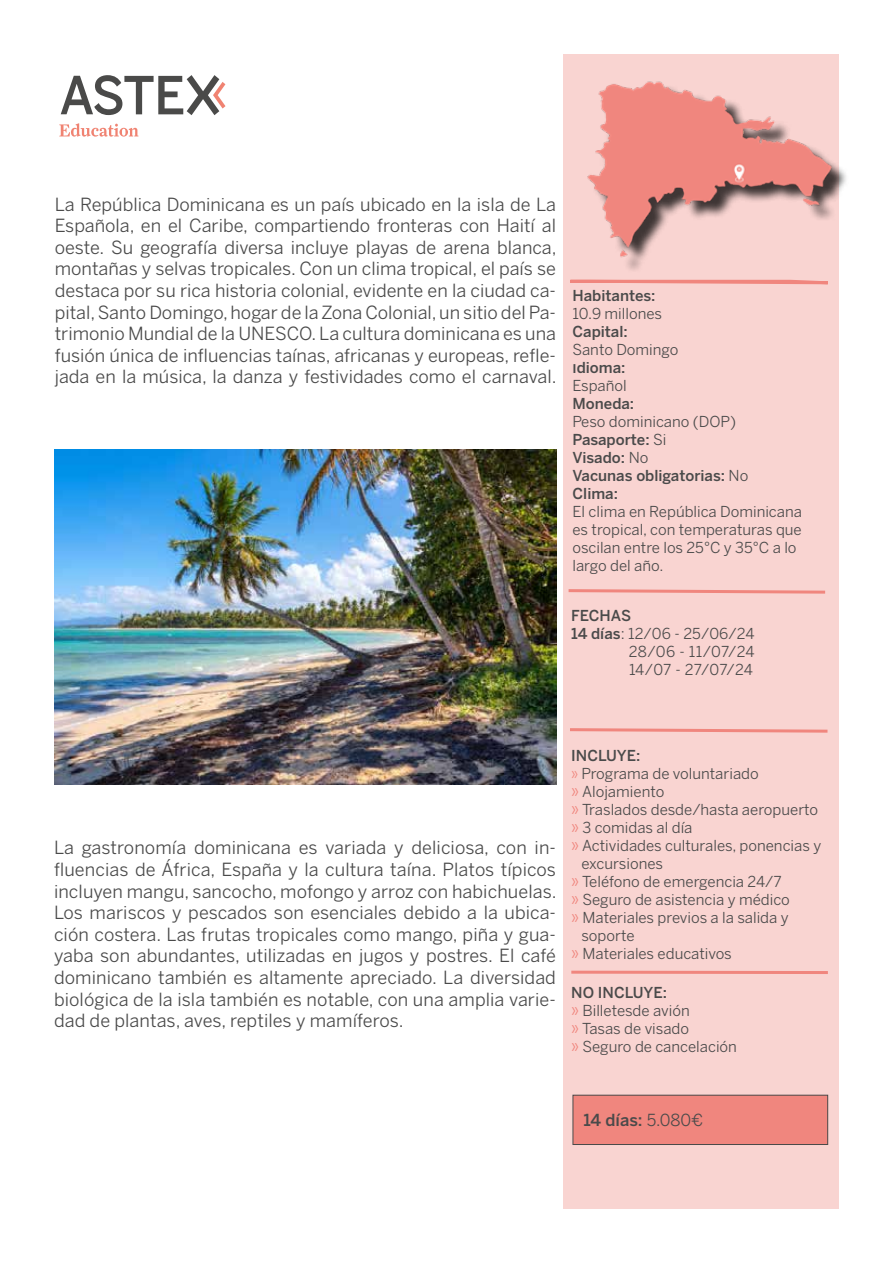
<style>
.page{position:relative;width:893px;height:1263px;background:#fff}
.page>*{position:absolute;margin:0;border:0;box-sizing:border-box;transform-origin:0 0}
.t1{font:18px/21.6px "Benton Sans";color:#4a4a4a;text-align:justify}
.t2{font:500 16.5px "Benton Sans";color:#4a4a4a}
.t3{font:15px/18px "Benton Sans";color:#4a4a4a}
.t4{font:500 15px/18px "Benton Sans";color:#4a4a4a}
.s1{font-weight:400}
.s2{font-weight:500}
.s3{font-size:13.5px;color:#f0867e}
.s4{color:#f0867e}
</style>
<div class="page">
<div style="left:563px;top:54px;width:276px;height:1154px;background:#f9d4d1"></div>
<div style="left:591px;top:85px;width:258px;height:188px;background:#000;opacity:.75"></div>
<img style="left:587px;top:81px;width:252px;height:184px">
<img style="left:54px;top:450px;width:502px;height:335px">
<svg style="left:570px;top:279px;width:258px;height:6px"></svg>
<div style="left:573px;top:1095px;width:255px;height:49px;background:#f0867e"></div>
<div style="left:573px;top:1095px;width:255px;height:50px;border:1px solid #4a4a49"></div>
<svg style="left:568px;top:589px;width:258px;height:5px"></svg>
<svg style="left:570px;top:728px;width:258px;height:5px"></svg>
<hr style="left:571px;top:971px;width:257px;height:3px;background:#f0867e">
<svg style="left:61px;top:75px;width:164px;height:40px"></svg>
<svg style="left:59px;top:123px;width:79px;height:14px"></svg>
<p class="t1" style="left:55px;top:193px;width:503px">La República Dominicana es un país ubicado en la isla de La Española, en el Caribe, compartiendo fronteras con Haití al oeste. Su geografía diversa incluye playas de arena blanca, montañas y selvas tropicales. Con un clima tropical, el país se destaca por su rica historia colonial, evidente en la ciudad ca&shy;pital, Santo Domingo, hogar de la Zona Colonial, un sitio del Pa&shy;trimonio Mundial de la UNESCO. La cultura dominicana es una fusión única de influencias taínas, africanas y europeas, refle&shy;jada en la música, la danza y festividades como el carnaval.</p>
<p class="t4" style="left:572px;top:287px;width:84px">Habitantes:</p>
<p class="t3" style="left:572px;top:305px;width:91px">10.9 millones</p>
<p class="t4" style="left:572px;top:323px;width:57px">Capital:</p>
<p class="t3" style="left:572px;top:341px;width:107px">Santo Domingo</p>
<p class="t4" style="left:572px;top:359px;width:54px">Idioma:</p>
<p class="t3" style="left:572px;top:377px;width:56px">Español</p>
<p class="t4" style="left:572px;top:395px;width:63px">Moneda:</p>
<p class="t4" style="left:572px;top:413px;width:177px"><span class="s1">Peso dominicano (DOP)<br></span>Pasaporte: <span class="s1">Si<br></span>Visado: <span class="s1">No<br></span>Vacunas obligatorias: <span class="s1">No<br></span>Clima:</p>
<p class="t3" style="left:572px;top:503px;width:231px">El clima en República Dominicana es tropical, con temperaturas que oscilan entre los 25°C y 35°C a lo largo del año.</p>
<p class="t4" style="left:571px;top:607px;width:61px">FECHAS</p>
<p class="t3" style="left:571px;top:625px;width:185px"><span class="s2">14 días</span>: 12/06 - 25/06/24</p>
<p class="t3" style="left:629px;top:643px;width:127px">28/06 - 11/07/24</p>
<p class="t3" style="left:629px;top:661px;width:125px">14/07 - 27/07/24</p>
<p class="t1" style="left:54px;top:837px;width:504px">La gastronomía dominicana es variada y deliciosa, con in&shy;fluencias de África, España y la cultura taína. Platos típicos incluyen mangu, sancocho, mofongo y arroz con habichuelas.<br>Los mariscos y pescados son esenciales debido a la ubica&shy;ción costera. Las frutas tropicales como mango, piña y gua&shy;yaba son abundantes, utilizadas en jugos y postres. El café dominicano también es altamente apreciado. La diversidad biológica de la isla también es notable, con una amplia varie&shy;dad de plantas, aves, reptiles y mamíferos.</p>
<p class="t4" style="left:571px;top:747px;width:71px">INCLUYE:</p>
<p class="t3" style="left:571px;top:764px;width:189px"><span class="s3">»</span> Programa de voluntariado</p>
<p class="t3" style="left:571px;top:782px;width:95px"><span class="s4">»</span> Alojamiento</p>
<p class="t3" style="left:571px;top:800px;width:248px"><span class="s4">»</span> Traslados desde/hasta aeropuerto</p>
<p class="t3" style="left:571px;top:818px;width:123px"><span class="s4">»</span> 3 comidas al día</p>
<p class="t3" style="left:571px;top:836px;width:252px"><span class="s4">»</span> Actividades culturales, ponencias y</p>
<p class="t3" style="left:581px;top:854px;width:83px">excursiones</p>
<p class="t3" style="left:571px;top:872px;width:212px"><span class="s4">»</span> Teléfono de emergencia 24/7</p>
<p class="t3" style="left:571px;top:890px;width:220px"><span class="s4">»</span> Seguro de asistencia y médico</p>
<p class="t3" style="left:571px;top:908px;width:219px"><span class="s4">»</span> Materiales previos a la salida y</p>
<p class="t3" style="left:581px;top:926px;width:55px">soporte</p>
<p class="t3" style="left:571px;top:944px;width:162px"><span class="s4">»</span> Materiales educativos</p>
<p class="t3" style="left:571px;top:984px;width:167px"><span class="s2">NO INCLUYE:<br></span><span class="s4">»</span> Billetesde avión<br><span class="s4">»</span> Tasas de visado<br><span class="s4">»</span> Seguro de cancelación</p>
<p class="t2" style="left:584px;top:1110px;width:121px">14 días: <span class="s1">5.080€</span></p>
</div>
